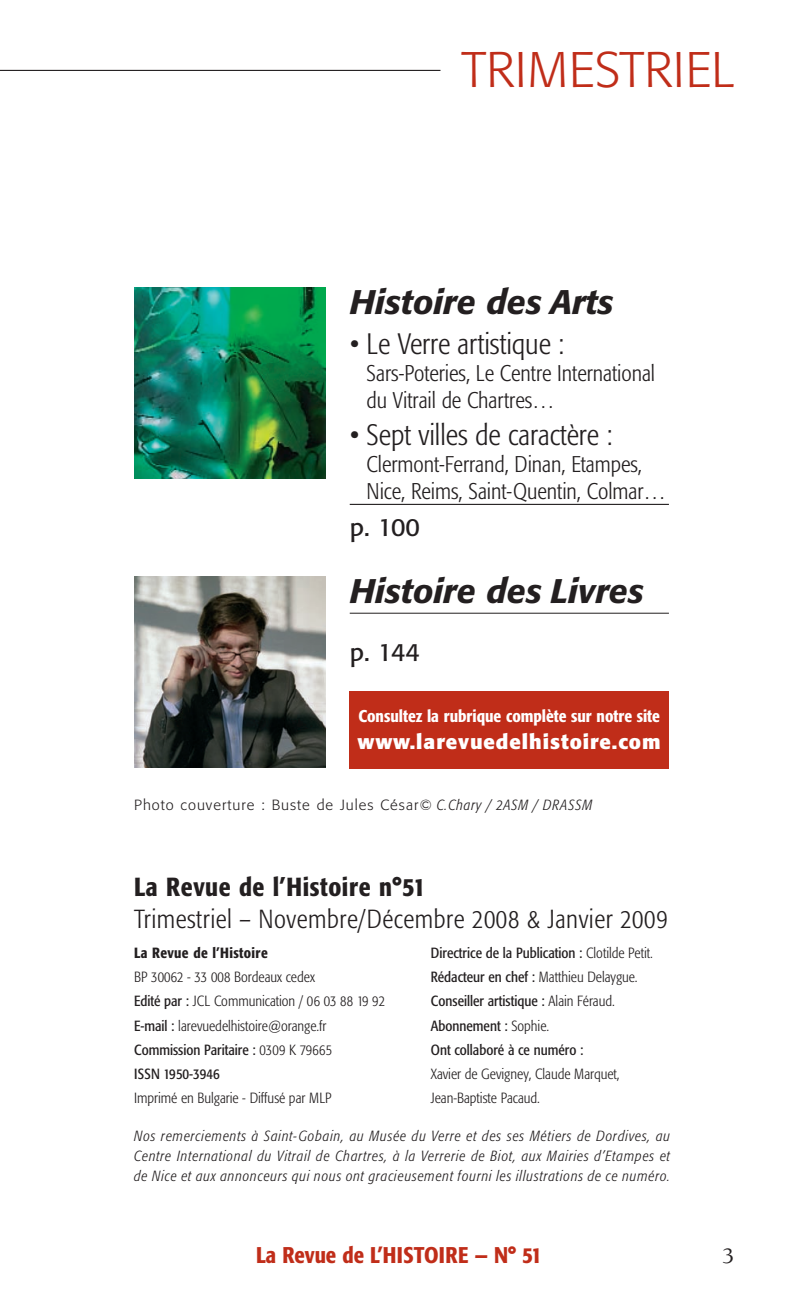
<style>
.page{position:relative;width:798px;height:1308px;background:#fff}
.page>*{position:absolute;margin:0;border:0;box-sizing:border-box;transform-origin:0 0}
.t1{font:300 49.5px "Formata";letter-spacing:.01em;color:#c02d19}
.t2{font:italic 500 33.75px "Formata";color:#231f20}
.t3{font:300 condensed 29.25px "Formata";color:#231f20}
.t4{font:300 condensed 25.88px "Formata";letter-spacing:.02em;color:#231f20}
.t5{font:500 condensed 25.88px "Formata";letter-spacing:.025em;color:#231f20}
.t6{font:24.75px "Formata";letter-spacing:-.02em;color:#231f20}
.t7{font:300 condensed 22.5px/27px "Formata";color:#231f20}
.t8{font:500 condensed 22.5px "Formata";color:#c02d19}
.t9{font:500 22.5px "Berkeley";color:#231f20}
.t10{font:700 20.25px "Formata";letter-spacing:.045em;color:#fff}
.t11{font:500 condensed 16.88px "Formata";color:#fff}
.t12{font:italic 300 condensed 14.62px/20.2px "Formata";letter-spacing:.05em;color:#231f20;text-align:justify}
.t13{font:300 condensed 14.62px/24.3px "Formata";color:#231f20}
.t14{font:condensed 14.62px/24.3px "Formata";color:#231f20}
.t15{font:300 14.62px "Formata";letter-spacing:.07em;color:#231f20}
.t16{font:500 condensed 14.62px "Formata";letter-spacing:.025em;color:#231f20}
.s1{font-style:italic;font-stretch:condensed}
.s2{font-weight:400}
.s3{font-weight:300}
</style>
<div class="page">
<hr style="left:0;top:70px;width:440px;height:1px;background:#231f20">
<img style="left:134px;top:287px;width:191px;height:192px">
<img style="left:134px;top:576px;width:191px;height:192px">
<hr style="left:349px;top:504px;width:319px;height:1px;background:#231f20">
<hr style="left:349px;top:613px;width:319px;height:1px;background:#231f20">
<div style="left:349px;top:691px;width:319px;height:78px;background:#c02d19"></div>
<h1 class="t1" style="left:461px;top:48px;width:274px">TRIMESTRIEL</h1>
<h2 class="t2" style="left:349px;top:287px;width:265px">Histoire des Arts</h2>
<h3 class="t3" style="left:349px;top:331px;width:216px">• Le Verre artistique :</h3>
<h3 class="t7" style="left:366px;top:361px;width:290px">Sars-Poteries, Le Centre International du Vitrail de Chartres…</h3>
<h3 class="t3" style="left:349px;top:422px;width:264px">• Sept villes de caractère :</h3>
<h3 class="t7" style="left:366px;top:452px;width:301px">Clermont-Ferrand, Dinan, Etampes,<br>Nice, Reims, Saint-Quentin, Colmar…</h3>
<h3 class="t6" style="left:349px;top:516px;width:72px">p. 100</h3>
<h2 class="t2" style="left:349px;top:576px;width:296px">Histoire des Livres</h2>
<h3 class="t6" style="left:349px;top:641px;width:72px">p. 144</h3>
<p class="t11" style="left:358px;top:709px;width:303px">Consultez la rubrique complète sur notre site</p>
<h3 class="t10" style="left:357px;top:733px;width:304px">www.larevuedelhistoire.com</h3>
<p class="t15" style="left:134px;top:798px;width:460px">Photo couverture : Buste de Jules César<span class="s1">© C.Chary / 2ASM / DRASSM</span></p>
<h3 class="t5" style="left:134px;top:876px;width:293px">La Revue de l’Histoire n°51</h3>
<h3 class="t4" style="left:134px;top:907px;width:535px">Trimestriel – Novembre/Décembre 2008 &amp; Janvier 2009</h3>
<p class="t16" style="left:134px;top:946px;width:135px">La Revue de l’Histoire</p>
<p class="t13" style="left:134px;top:965px;width:252px">BP 30062 - 33 008 Bordeaux cedex<br><span class="s2">Edité par :</span> JCL Communication / 06 03 88 19 92<br><span class="s2">E-mail :</span> larevuedelhistoire@orange.fr <span class="s2">Commission Paritaire :</span> 0309 K 79665<br><span class="s2">ISSN 1950-3946</span></p>
<p class="t13" style="left:134px;top:1087px;width:199px">Imprimé en Bulgarie - Diffusé par MLP</p>
<p class="t14" style="left:431px;top:941px;width:223px">Directrice de la Publication : <span class="s3">Clotilde Petit.<br></span>Rédacteur en chef : <span class="s3">Matthieu Delaygue.<br></span>Conseiller artistique : <span class="s3">Alain Féraud.<br></span>Abonnement : <span class="s3">Sophie.<br></span>Ont collaboré à ce numéro :</p>
<p class="t13" style="left:431px;top:1062px;width:190px">Xavier de Gevigney, Claude Marquet,<br>Jean-Baptiste Pacaud.</p>
<p class="t12" style="left:134px;top:1126px;width:537px">Nos remerciements à Saint-Gobain, au Musée du Verre et des ses Métiers de Dordives, au Centre International du Vitrail de Chartres, à la Verrerie de Biot, aux Mairies d’Etampes et de Nice et aux annonceurs qui nous ont gracieusement fourni les illustrations de ce numéro.</p>
<h3 class="t8" style="left:256px;top:1245px;width:287px">La Revue de L’HISTOIRE — N° 51</h3>
<h3 class="t9" style="left:722px;top:1247px;width:13px">3</h3>
</div>
